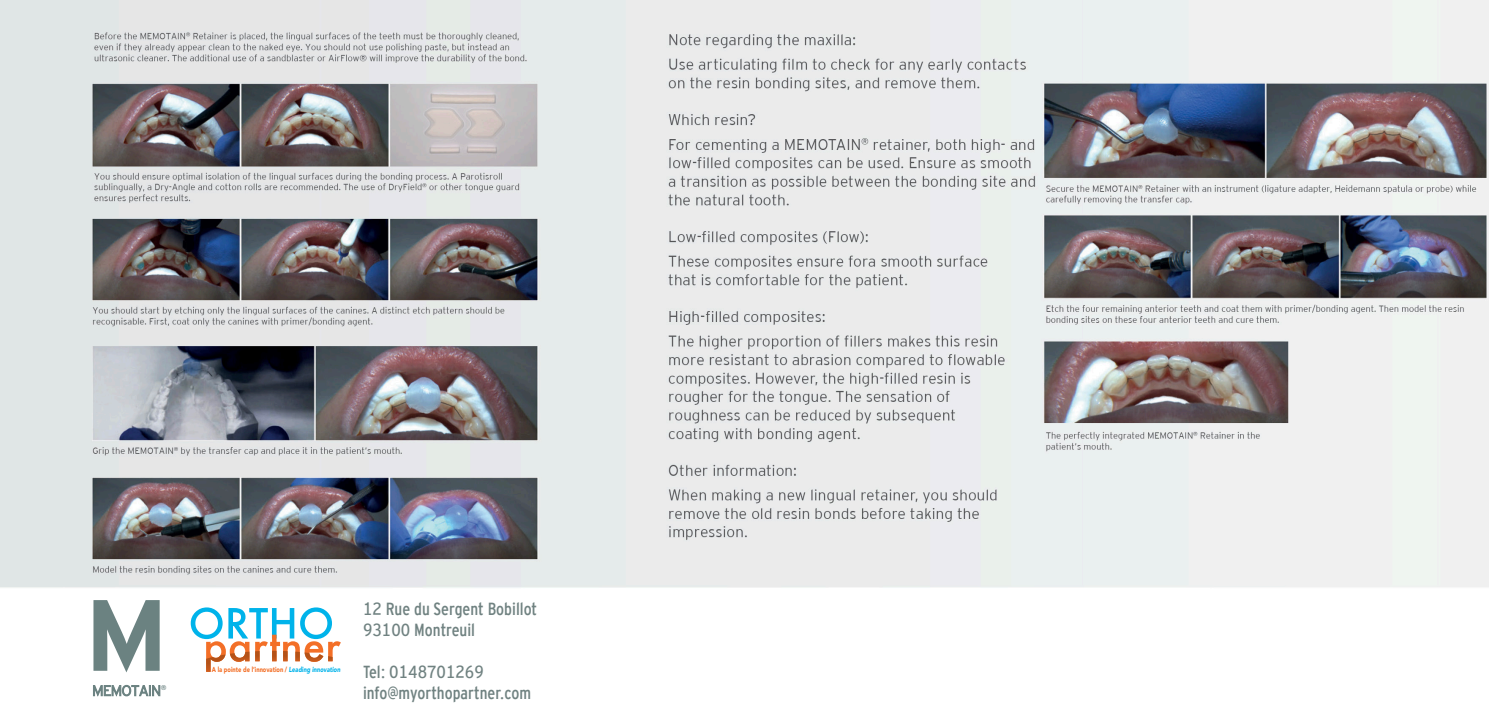
<style>
.page{position:relative;width:1489px;height:723px;background:#fff}
.page>*{position:absolute;margin:0;border:0;box-sizing:border-box;transform-origin:0 0}
.t1{font:700 101px "Interstate";color:#6b8281}
.t2{font:17.5px "Interstate Cond Mono";color:#708281}
.t3{font:900 7.25px "Avenir";color:#f36f27;scale:.79 1}
.t4{font:700 7px "Interstate";color:#6b8281}
.s1{font-style:italic;color:#00b3ea}
</style>
<div class="page">
<img style="left:0;top:0;width:1488px;height:588px">
<svg style="left:191px;top:607px;width:150px;height:55px"></svg>
<img style="left:206px;top:654px;width:18px;height:18px">
<svg style="left:93px;top:685px;width:67px;height:11px"></svg>
<p class="t1" style="left:84px;top:579px;width:86px">M</p>
<p class="t4" style="left:161px;top:683px;width:7px">®</p>
<p class="t3" style="left:212px;top:665px;width:164px">A la pointe de l’innovation / <span class="s1">Leading innovation</span></p>
<p class="t2" style="left:363px;top:599px;width:176px">12 Rue du Sergent Bobillot</p>
<p class="t2" style="left:363px;top:620px;width:114px">93100 Montreuil</p>
<p class="t2" style="left:363px;top:662px;width:122px">Tel: 0148701269</p>
<p class="t2" style="left:363px;top:683px;width:169px">info@myorthopartner.com</p>
</div>
